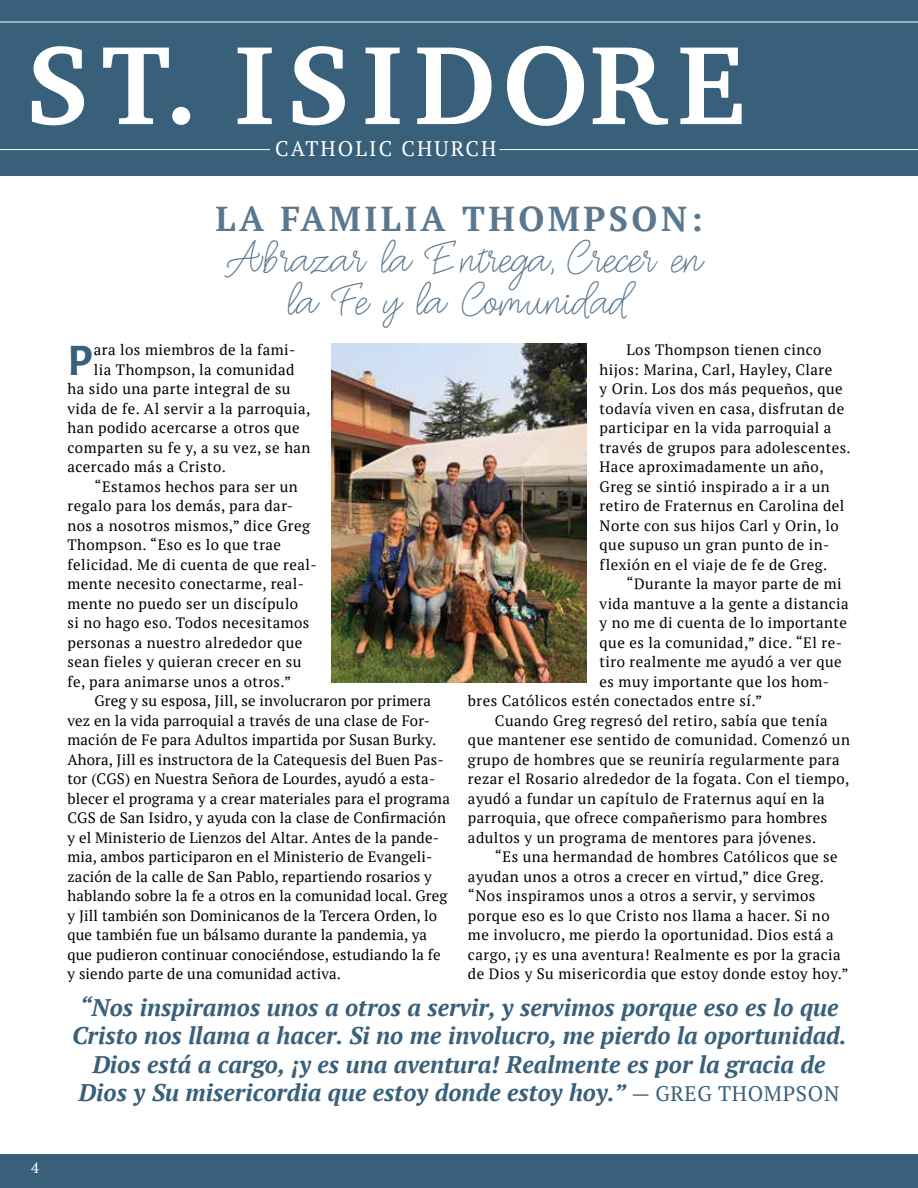
<style>
.page{position:relative;width:918px;height:1188px;background:#fff}
.page>*{position:absolute;margin:0;border:0;box-sizing:border-box;transform-origin:0 0}
.t1{font:700 114px "Charter";letter-spacing:.1em;color:#fff}
.t2{font:49.5px/42px "Oh Wonder Upright";letter-spacing:-.02em;color:#59778e;text-align:center}
.t3{font:700 45.3px "Alegreya Sans";color:#39607a}
.t4{font:700 34.5px "PT Serif";letter-spacing:.1em;color:#59778e}
.t5{font:italic 700 24px/28.5px "PT Serif";color:#39607a;text-align:center}
.t6{font:21px "PT Serif";letter-spacing:.1em;color:#fff}
.t7{font:15px/19.5px "PT Serif";letter-spacing:.03em;color:#000}
.t8{font:15px "PT Serif";letter-spacing:.01em;color:#000}
.t9{font:15px "PT Serif";color:#fff}
.s1{font-weight:400;font-style:normal;font-size:21px}
</style>
<div class="page">
<div style="left:0;top:0;width:918px;height:176px;background:#39607a"></div>
<hr style="left:0;top:22px;width:918px;height:1px;background:#fff">
<hr style="left:0;top:149px;width:270px;height:1px;background:#fff">
<hr style="left:500px;top:149px;width:418px;height:1px;background:#fff">
<div style="left:0;top:1154px;width:918px;height:34px;background:#39607a"></div>
<img style="left:332px;top:344px;width:254px;height:339px">
<h1 class="t1" style="left:25px;top:-13px;width:721px">ST. ISIDORE</h1>
<h3 class="t6" style="left:275px;top:135px;width:223px">CATHOLIC CHURCH</h3>
<h3 class="t4" style="left:215px;top:197px;width:489px">LA FAMILIA THOMPSON:</h3>
<h2 class="t2" style="left:218px;top:239px;width:484px">Abrazar la Entrega, Crecer en la Fe y la Comunidad</h2>
<p class="t9" style="left:31px;top:1158px;width:9px">4</p>
<p class="t7" style="left:600px;top:340px;width:253px;text-indent:27px">Los Thompson tienen cinco hijos: Marina, Carl, Hayley, Clare<br>y Orin. Los dos más pequeños, que todavía viven en casa, disfrutan de participar en la vida parroquial a través de grupos para adolescentes.<br>Hace aproximadamente un año,<br>Greg se sintió inspirado a ir a un retiro de Fraternus en Carolina del<br>Norte con sus hijos Carl y Orin, lo que supuso un gran punto de in&shy;flexión en el viaje de fe de Greg.</p>
<p class="t7" style="left:627px;top:574px;width:217px">“Durante la mayor parte de mi</p>
<p class="t7" style="left:600px;top:593px;width:251px">vida mantuve a la gente a distancia</p>
<p class="t7" style="left:600px;top:613px;width:249px">y no me di cuenta de lo importante</p>
<p class="t7" style="left:600px;top:632px;width:244px">que es la comunidad,” dice. “El re-</p>
<p class="t7" style="left:600px;top:652px;width:244px">tiro realmente me ayudó a ver que</p>
<p class="t7" style="left:600px;top:671px;width:231px">es muy importante que los hom-</p>
<p class="t7" style="left:468px;top:691px;width:296px">bres Católicos estén conectados entre sí.”</p>
<p class="t7" style="left:495px;top:710px;width:334px">Cuando Greg regresó del retiro, sabía que tenía</p>
<p class="t7" style="left:468px;top:730px;width:383px">que mantener ese sentido de comunidad. Comenzó un</p>
<p class="t7" style="left:468px;top:749px;width:373px">grupo de hombres que se reuniría regularmente para</p>
<p class="t7" style="left:468px;top:769px;width:383px">rezar el Rosario alrededor de la fogata. Con el tiempo,</p>
<p class="t7" style="left:468px;top:788px;width:358px">ayudó a fundar un capítulo de Fraternus aquí en la</p>
<p class="t7" style="left:468px;top:808px;width:361px">parroquia, que ofrece compañerismo para hombres</p>
<p class="t7" style="left:468px;top:827px;width:350px">adultos y un programa de mentores para jóvenes.</p>
<p class="t7" style="left:495px;top:847px;width:344px">“Es una hermandad de hombres Católicos que se</p>
<p class="t7" style="left:468px;top:866px;width:358px">ayudan unos a otros a crecer en virtud,” dice Greg.</p>
<p class="t7" style="left:468px;top:886px;width:349px">“Nos inspiramos unos a otros a servir, y servimos</p>
<p class="t7" style="left:468px;top:905px;width:363px">porque eso es lo que Cristo nos llama a hacer. Si no</p>
<p class="t7" style="left:468px;top:925px;width:367px">me involucro, me pierdo la oportunidad. Dios está a</p>
<p class="t7" style="left:468px;top:944px;width:374px">cargo, ¡y es una aventura! Realmente es por la gracia</p>
<p class="t7" style="left:468px;top:964px;width:382px">de Dios y Su misericordia que estoy donde estoy hoy.”</p>
<p class="t5" style="left:72px;top:993px;width:776px">“Nos inspiramos unos a otros a servir, y servimos porque eso es lo que Cristo nos llama a hacer. Si no me involucro, me pierdo la oportunidad.<br>Dios está a cargo, ¡y es una aventura! Realmente es por la gracia de Dios y Su misericordia que estoy donde estoy hoy.” <span class="s1">— GREG THOMPSON</span></p>
<h3 class="t3" style="left:68px;top:327px;width:27px">P</h3>
<p class="t7" style="left:94px;top:340px;width:203px">ara los miembros de la fami-</p>
<p class="t7" style="left:94px;top:359px;width:202px">lia Thompson, la comunidad</p>
<p class="t7" style="left:67px;top:379px;width:225px">ha sido una parte integral de su</p>
<p class="t7" style="left:67px;top:398px;width:245px">vida de fe. Al servir a la parroquia,</p>
<p class="t7" style="left:67px;top:418px;width:234px">han podido acercarse a otros que</p>
<p class="t7" style="left:67px;top:437px;width:245px">comparten su fe y, a su vez, se han</p>
<p class="t7" style="left:67px;top:457px;width:160px">acercado más a Cristo.</p>
<p class="t7" style="left:94px;top:476px;width:205px">“Estamos hechos para ser un</p>
<p class="t7" style="left:67px;top:496px;width:227px">regalo para los demás, para dar-</p>
<p class="t7" style="left:67px;top:515px;width:244px">nos a nosotros mismos,” dice Greg</p>
<p class="t7" style="left:67px;top:535px;width:215px">Thompson. “Eso es lo que trae</p>
<p class="t7" style="left:67px;top:554px;width:251px">felicidad. Me di cuenta de que real-</p>
<p class="t7" style="left:67px;top:574px;width:238px">mente necesito conectarme, real-</p>
<p class="t7" style="left:67px;top:593px;width:232px">mente no puedo ser un discípulo</p>
<p class="t7" style="left:67px;top:613px;width:243px">si no hago eso. Todos necesitamos</p>
<p class="t7" style="left:67px;top:632px;width:236px">personas a nuestro alrededor que</p>
<p class="t7" style="left:67px;top:652px;width:235px">sean fieles y quieran crecer en su</p>
<p class="t7" style="left:67px;top:671px;width:225px">fe, para animarse unos a otros.”</p>
<p class="t8" style="left:94px;top:691px;width:338px">Greg y su esposa, Jill, se involucraron por primera</p>
<p class="t8" style="left:67px;top:711px;width:364px">vez en la vida parroquial a través de una clase de For-</p>
<p class="t8" style="left:67px;top:730px;width:370px">mación de Fe para Adultos impartida por Susan Burky.</p>
<p class="t8" style="left:67px;top:750px;width:378px">Ahora, Jill es instructora de la Catequesis del Buen Pas-</p>
<p class="t8" style="left:67px;top:769px;width:369px">tor (CGS) en Nuestra Señora de Lourdes, ayudó a esta-</p>
<p class="t8" style="left:67px;top:789px;width:384px">blecer el programa y a crear materiales para el programa</p>
<p class="t8" style="left:67px;top:808px;width:380px">CGS de San Isidro, y ayuda con la clase de Confirmación</p>
<p class="t8" style="left:67px;top:828px;width:373px">y el Ministerio de Lienzos del Altar. Antes de la pande-</p>
<p class="t8" style="left:67px;top:847px;width:367px">mia, ambos participaron en el Ministerio de Evangeli-</p>
<p class="t8" style="left:67px;top:867px;width:366px">zación de la calle de San Pablo, repartiendo rosarios y</p>
<p class="t8" style="left:67px;top:886px;width:381px">hablando sobre la fe a otros en la comunidad local. Greg</p>
<p class="t8" style="left:67px;top:906px;width:371px">y Jill también son Dominicanos de la Tercera Orden, lo</p>
<p class="t8" style="left:67px;top:925px;width:361px">que también fue un bálsamo durante la pandemia, ya</p>
<p class="t8" style="left:67px;top:945px;width:375px">que pudieron continuar conociéndose, estudiando la fe</p>
<p class="t8" style="left:67px;top:964px;width:275px">y siendo parte de una comunidad activa.</p>
</div>
